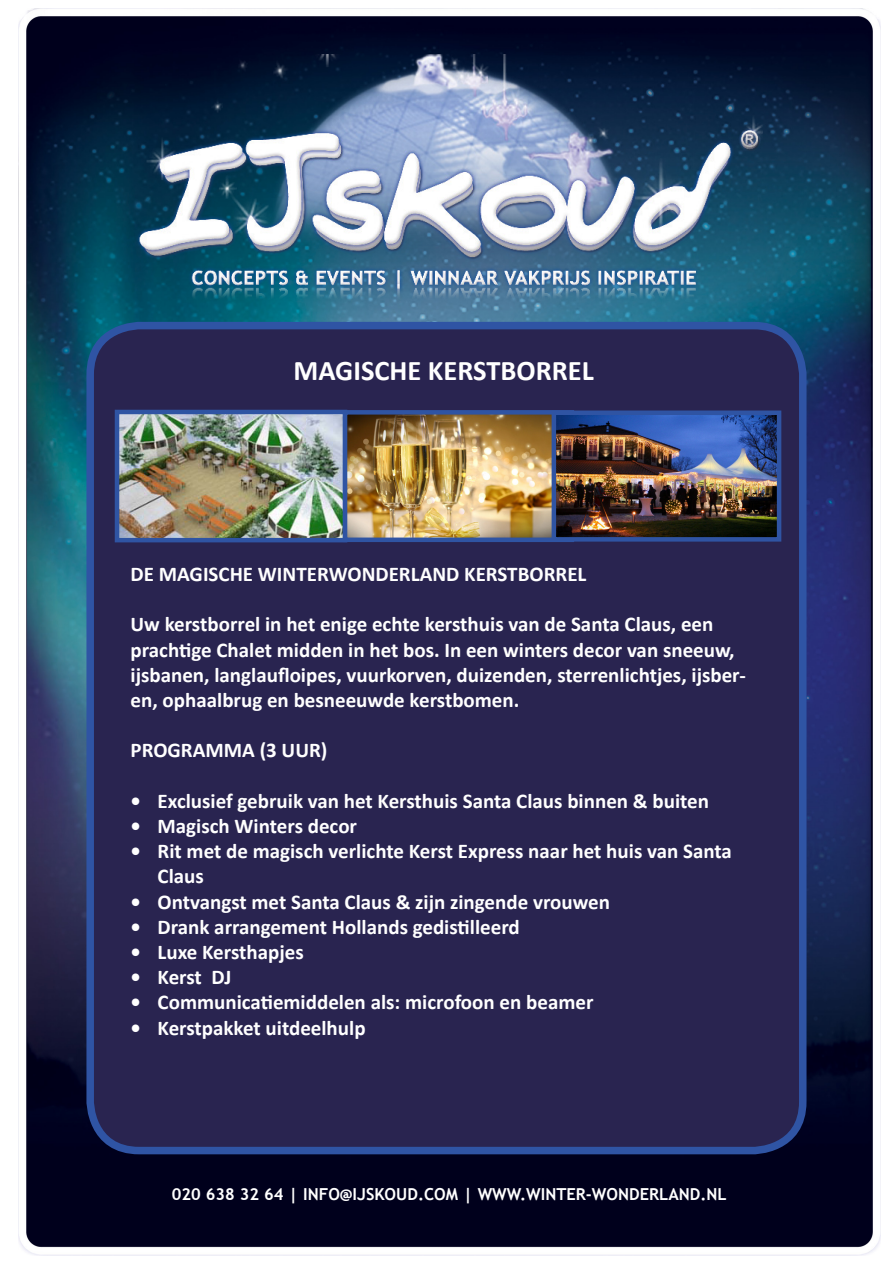
<style>
.page{position:relative;width:893px;height:1263px;background:#fff}
.page>*{position:absolute;margin:0;border:0;box-sizing:border-box;transform-origin:0 0}
.t1{font:700 28.5px "Calibri";color:#fff}
.t2{font:700 21px/25.2px "Calibri";color:#fff}
.t3{font:700 16.5px "Trebuchet MS";color:#fff}
</style>
<div class="page">
<img style="left:19px;top:9px;width:861px;height:1246px">
<img style="left:135px;top:54px;width:627px;height:244px">
<div style="left:90px;top:326px;width:713px;height:824px;background:#292450;border-radius:49px"></div>
<div style="left:86px;top:322px;width:720px;height:832px;border:8px solid #2f54a4;border-radius:49px"></div>
<img style="left:120px;top:415px;width:222px;height:122px">
<div style="left:115px;top:410px;width:232px;height:132px;border:4px solid #2f54a3"></div>
<img style="left:348px;top:415px;width:428px;height:122px">
<div style="left:343px;top:410px;width:231px;height:132px;border:4px solid #2f54a3"></div>
<div style="left:552px;top:410px;width:229px;height:132px;border:4px solid #2f54a3"></div>
<p class="t1" style="left:293px;top:350px;width:302px">MAGISCHE KERSTBORREL</p>
<p class="t2" style="left:131px;top:561px;width:457px">DE MAGISCHE WINTERWONDERLAND KERSTBORREL</p>
<p class="t2" style="left:131px;top:612px;width:617px">Uw kerstborrel in het enige echte kersthuis van de Santa Claus, een prachtige Chalet midden in het bos. In een winters decor van sneeuw, ijsbanen, langlaufloipes, vuurkorven, duizenden, sterrenlichtjes, ijsber&shy;en, ophaalbrug en besneeuwde kerstbomen.</p>
<p class="t2" style="left:131px;top:738px;width:198px">PROGRAMMA (3 UUR)</p>
<p class="t2" style="left:131px;top:788px;width:580px">• Exclusief gebruik van het Kersthuis Santa Claus binnen &amp; buiten</p>
<p class="t2" style="left:131px;top:813px;width:228px">• Magisch Winters decor</p>
<p class="t2" style="left:158px;top:838px;width:576px;text-indent:-27px">• Rit met de magisch verlichte Kerst Express naar het huis van Santa<br>Claus</p>
<p class="t2" style="left:131px;top:889px;width:481px">• Ontvangst met Santa Claus &amp; zijn zingende vrouwen</p>
<p class="t2" style="left:131px;top:914px;width:391px">• Drank arrangement Hollands gedistilleerd</p>
<p class="t2" style="left:131px;top:939px;width:175px">• Luxe Kersthapjes</p>
<p class="t2" style="left:131px;top:964px;width:102px">• Kerst DJ</p>
<p class="t2" style="left:131px;top:990px;width:464px">• Communicatiemiddelen als: microfoon en beamer</p>
<p class="t2" style="left:131px;top:1015px;width:237px">• Kerstpakket uitdeelhulp</p>
<p class="t3" style="left:172px;top:1184px;width:556px">020 638 32 64 | INFO@IJSKOUD.COM | WWW.WINTER-WONDERLAND.NL</p>
</div>
